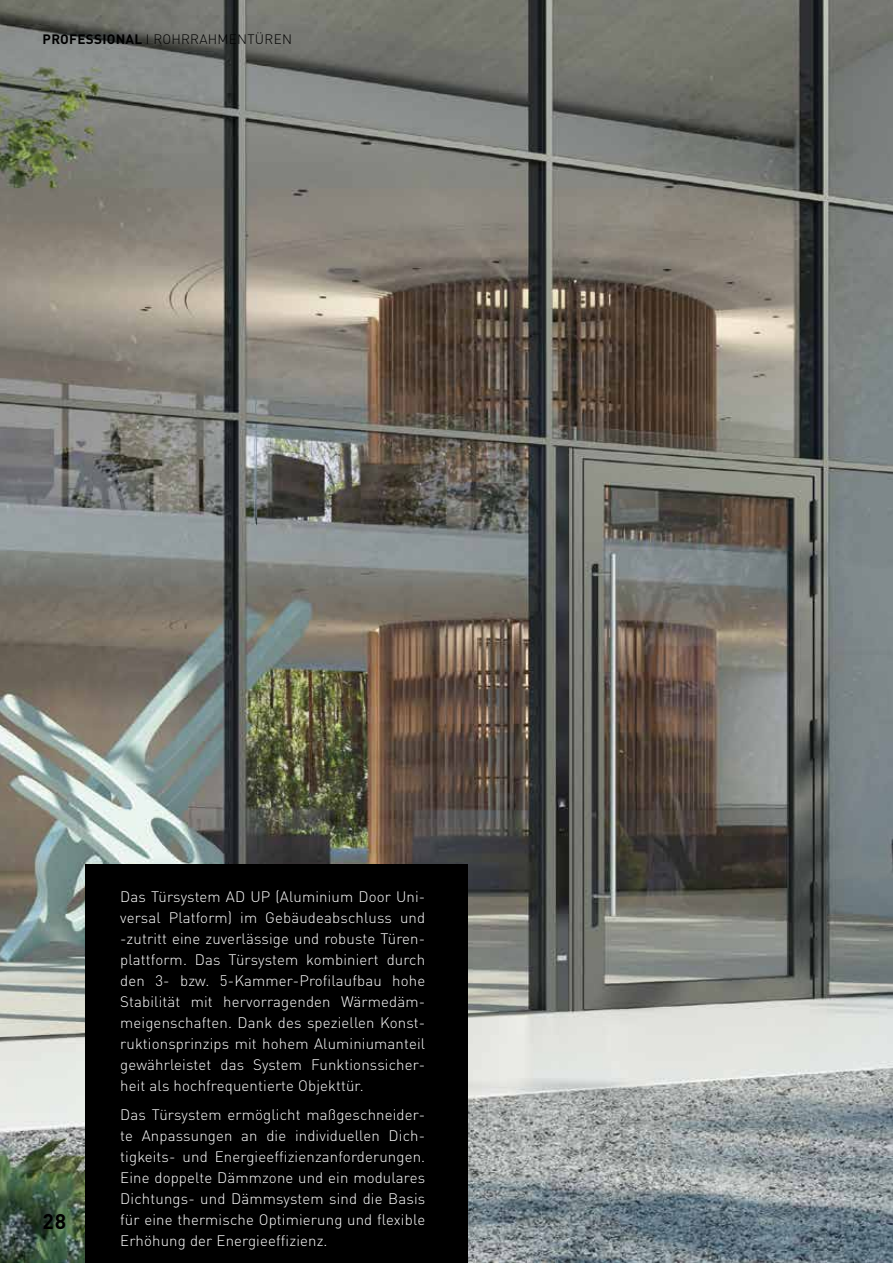
<style>
.page{position:relative;width:893px;height:1263px;background:#fff}
.page>*{position:absolute;margin:0;border:0;box-sizing:border-box;transform-origin:0 0}
.t1{font:700 21px "DIN Pro";color:#000}
.t2{font:300 15px/21px "DIN Pro";letter-spacing:.01em;color:#fff;text-align:justify}
.t3{font:300 13.5px "DIN Pro";letter-spacing:.02em;color:#000}
.s1{font-weight:700}
</style>
<div class="page">
<img style="left:0;top:0;width:893px;height:1263px">
<div style="left:85px;top:864px;width:383px;height:399px;background:#000"></div>
<p class="t3" style="left:43px;top:29px;width:251px"><span class="s1">PROFESSIONAL</span> I ROHRRAHMENTÜREN</p>
<h1 class="t1" style="left:43px;top:1205px;width:25px">28</h1>
<p class="t2" style="left:120px;top:885px;width:307px">Das Türsystem AD UP (Aluminium Door Uni&shy;versal Platform) im Gebäudeabschluss und -zutritt eine zuverlässige und robuste Türen&shy;plattform. Das Türsystem kombiniert durch den 3- bzw. 5-Kammer-Profilaufbau hohe Stabilität mit hervorragenden Wärmedäm&shy;meigenschaften. Dank des speziellen Konst&shy;ruktionsprinzips mit hohem Aluminiumanteil gewährleistet das System Funktionssicher&shy;heit als hochfrequentierte Objekttür.</p>
<p class="t2" style="left:120px;top:1103px;width:306px">Das Türsystem ermöglicht maßgeschneider&shy;te Anpassungen an die individuellen Dich&shy;tigkeits- und Energieeffizienzanforderungen.<br>Eine doppelte Dämmzone und ein modulares Dichtungs- und Dämmsystem sind die Basis für eine thermische Optimierung und flexible Erhöhung der Energieeffizienz.</p>
</div>
